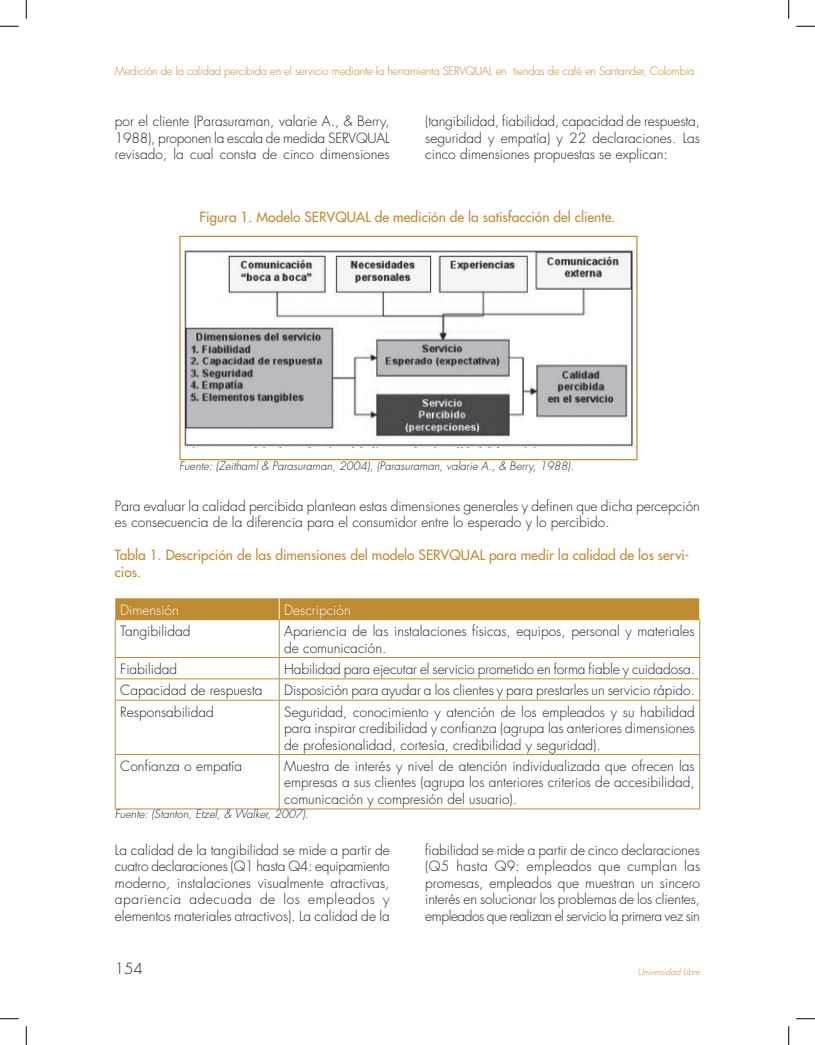
<style>
.page{position:relative;width:815px;height:1045px;background:#fff}
.page>*{position:absolute;margin:0;border:0;box-sizing:border-box;transform-origin:0 0}
.t1{font:300 15px "Futura Std";color:#231f20}
.t2{font:300 13.75px/16.5px "Futura Std";color:#231f20;text-align:justify}
.t3{font:500 13.75px/16.5px "Futura Std";color:#be8b31}
.t4{font:300 13.75px "Futura Std";color:#fff}
.t5{font:italic 300 11.25px "Futura Std";color:#231f20}
.t6{font:300 11.25px "Futura Std";letter-spacing:-.02em;color:#be8b31}
.t7{font:italic 300 8.75px "Futura Std";color:#be8b31}
</style>
<div class="page">
<img style="left:182px;top:250px;width:452px;height:199px">
<div style="left:179px;top:236px;width:458px;height:224px;border:1px solid #be8b31"></div>
<div style="left:115px;top:598px;width:585px;height:21px;background:#be8b31"></div>
<hr style="left:115px;top:619px;width:164px;height:1px;background:#be8b31">
<hr style="left:115px;top:620px;width:1px;height:37px;background:#be8b31">
<hr style="left:279px;top:619px;width:420px;height:1px;background:#be8b31">
<hr style="left:699px;top:620px;width:1px;height:37px;background:#be8b31">
<svg style="left:115px;top:658px;width:1px;height:42px"></svg>
<svg style="left:699px;top:658px;width:1px;height:42px"></svg>
<hr style="left:115px;top:700px;width:1px;height:54px;background:#be8b31">
<hr style="left:699px;top:700px;width:1px;height:54px;background:#be8b31">
<hr style="left:115px;top:755px;width:1px;height:53px;background:#be8b31">
<hr style="left:699px;top:755px;width:1px;height:53px;background:#be8b31">
<hr style="left:115px;top:808px;width:164px;height:1px;background:#be8b31">
<hr style="left:279px;top:808px;width:420px;height:1px;background:#be8b31">
<hr style="left:279px;top:620px;width:1px;height:37px;background:#be8b31">
<hr style="left:115px;top:657px;width:164px;height:1px;background:#be8b31">
<hr style="left:279px;top:657px;width:420px;height:1px;background:#be8b31">
<hr style="left:115px;top:678px;width:164px;height:1px;background:#be8b31">
<hr style="left:279px;top:678px;width:420px;height:1px;background:#be8b31">
<svg style="left:279px;top:658px;width:1px;height:42px"></svg>
<hr style="left:115px;top:700px;width:164px;height:1px;background:#be8b31">
<hr style="left:279px;top:700px;width:420px;height:1px;background:#be8b31">
<hr style="left:279px;top:700px;width:1px;height:54px;background:#be8b31">
<hr style="left:115px;top:754px;width:164px;height:1px;background:#be8b31">
<hr style="left:279px;top:754px;width:420px;height:1px;background:#be8b31">
<hr style="left:279px;top:755px;width:1px;height:53px;background:#be8b31">
<svg style="left:0;top:25px;width:19px;height:2px"></svg>
<svg style="left:796px;top:25px;width:18px;height:2px"></svg>
<svg style="left:0;top:1018px;width:19px;height:1px"></svg>
<svg style="left:796px;top:1018px;width:18px;height:1px"></svg>
<svg style="left:25px;top:0;width:2px;height:19px"></svg>
<svg style="left:25px;top:1026px;width:2px;height:19px"></svg>
<svg style="left:788px;top:0;width:1px;height:19px"></svg>
<svg style="left:788px;top:1026px;width:1px;height:19px"></svg>
<p class="t6" style="left:115px;top:64px;width:581px">Medición de la calidad percibida en el servicio mediante la herramienta SERVQUAL en tiendas de café en Santander, Colombia</p>
<p class="t2" style="left:115px;top:113px;width:276px">por el cliente (Parasuraman, valarie A., &amp; Berry, 1988), proponen la escala de medida SERVQUAL revisado, la cual consta de cinco dimensiones</p>
<p class="t2" style="left:425px;top:113px;width:276px">(tangibilidad, fiabilidad, capacidad de respuesta, seguridad y empatía) y 22 declaraciones. Las cinco dimensiones propuestas se explican:</p>
<p class="t3" style="left:199px;top:208px;width:417px">Figura 1. Modelo SERVQUAL de medición de la satisfacción del cliente.</p>
<p class="t5" style="left:179px;top:458px;width:396px">Fuente: (Zeithaml &amp; Parasuraman, 2004), (Parasuraman, valarie A., &amp; Berry, 1988).</p>
<p class="t2" style="left:115px;top:498px;width:586px">Para evaluar la calidad percibida plantean estas dimensiones generales y definen que dicha percepción es consecuencia de la diferencia para el consumidor entre lo esperado y lo percibido.</p>
<p class="t3" style="left:115px;top:547px;width:576px">Tabla 1. Descripción de las dimensiones del modelo SERVQUAL para medir la calidad de los servi&shy;cios.</p>
<p class="t4" style="left:120px;top:601px;width:60px">Dimensión</p>
<p class="t4" style="left:284px;top:601px;width:68px">Descripción</p>
<p class="t2" style="left:120px;top:623px;width:72px">Tangibilidad</p>
<p class="t2" style="left:284px;top:623px;width:412px">Apariencia de las instalaciones físicas, equipos, personal y materiales de comunicación.</p>
<p class="t2" style="left:120px;top:661px;width:58px">Fiabilidad</p>
<p class="t2" style="left:284px;top:661px;width:412px">Habilidad para ejecutar el servicio prometido en forma fiable y cuidadosa.</p>
<p class="t2" style="left:120px;top:682px;width:144px">Capacidad de respuesta</p>
<p class="t2" style="left:284px;top:682px;width:412px">Disposición para ayudar a los clientes y para prestarles un servicio rápido.</p>
<p class="t2" style="left:120px;top:703px;width:95px">Responsabilidad</p>
<p class="t2" style="left:284px;top:703px;width:412px">Seguridad, conocimiento y atención de los empleados y su habilidad para inspirar credibilidad y confianza (agrupa las anteriores dimensiones de profesionalidad, cortesía, credibilidad y seguridad).</p>
<p class="t2" style="left:120px;top:758px;width:123px">Confianza o empatía</p>
<p class="t2" style="left:284px;top:758px;width:412px">Muestra de interés y nivel de atención individualizada que ofrecen las empresas a sus clientes (agrupa los anteriores criterios de accesibilidad, comunicación y compresión del usuario).</p>
<p class="t5" style="left:115px;top:807px;width:195px">Fuente: (Stanton, Etzel, &amp; Walker, 2007).</p>
<p class="t2" style="left:115px;top:841px;width:276px">La calidad de la tangibilidad se mide a partir de cuatro declaraciones (Q1 hasta Q4: equipamiento moderno, instalaciones visualmente atractivas, apariencia adecuada de los empleados y elementos materiales atractivos). La calidad de la</p>
<p class="t2" style="left:425px;top:841px;width:276px">fiabilidad se mide a partir de cinco declaraciones (Q5 hasta Q9: empleados que cumplan las promesas, empleados que muestran un sincero interés en solucionar los problemas de los clientes, empleados que realizan el servicio la primera vez sin</p>
<p class="t1" style="left:115px;top:959px;width:29px">154</p>
<p class="t7" style="left:637px;top:966px;width:64px">Universidad Libre</p>
</div>
